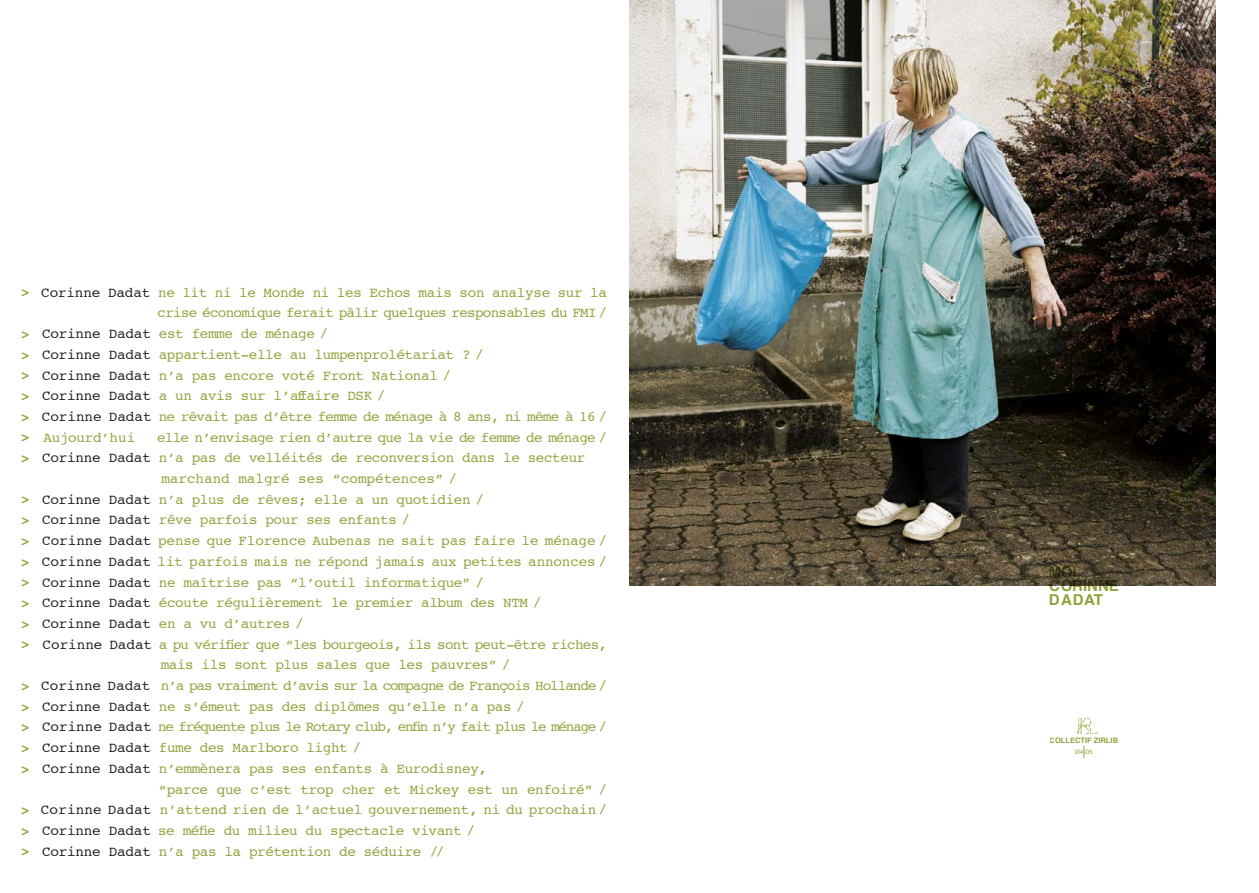
<style>
.page{position:relative;width:1259px;height:893px;background:#fff}
.page>*{position:absolute;margin:0;border:0;box-sizing:border-box;transform-origin:0 0}
.t1{font:700 15px/14.2px "Helvetica";color:#91a23d}
.t2{font:14.25px "Courier";letter-spacing:-.025em;color:#91a23d}
.t3{font:14.25px "Courier";letter-spacing:-.05em;color:#91a23d}
.t4{font:14.25px "Courier";letter-spacing:-.085em;color:#91a23d}
.t5{font:14.25px "Courier";letter-spacing:-.07em;color:#91a23d}
.t6{font:14.25px "Courier";color:#91a23d}
.t7{font:700 7.5px "Helvetica";color:#91a23d}
.t8{font:6px "Helvetica";color:#91a23d}
.s1{font-weight:700;font-size:13.5px}
.s2{color:#231f20}
</style>
<div class="page">
<img style="left:1076px;top:718px;width:21px;height:15px">
<svg style="left:1083px;top:746px;width:1px;height:12px"></svg>
<img style="left:629px;top:0;width:586px;height:585px">
<p class="t2" style="left:21px;top:281px;width:587px"><span class="s1">&gt;</span> <span class="s2">Corinne Dadat</span> ne lit ni le Monde ni les Echos mais son analyse sur la</p>
<p class="t3" style="left:157px;top:302px;width:451px">crise économique ferait pâlir quelques responsables du FMI /</p>
<p class="t2" style="left:21px;top:323px;width:308px"><span class="s1">&gt;</span> <span class="s2">Corinne Dadat</span> est femme de ménage /</p>
<p class="t2" style="left:21px;top:343px;width:464px"><span class="s1">&gt;</span> <span class="s2">Corinne Dadat</span> appartient-elle au lumpenprolétariat ? /</p>
<p class="t2" style="left:21px;top:364px;width:431px"><span class="s1">&gt;</span> <span class="s2">Corinne Dadat</span> n’a pas encore voté Front National /</p>
<p class="t2" style="left:21px;top:385px;width:366px"><span class="s1">&gt;</span> <span class="s2">Corinne Dadat</span> a un avis sur l’affaire DSK /</p>
<p class="t3" style="left:21px;top:405px;width:587px"><span class="s1">&gt;</span> <span class="s2">Corinne Dadat</span> ne rêvait pas d’être femme de ménage à 8 ans, ni même à 16 /</p>
<p class="t2" style="left:21px;top:426px;width:115px"><span class="s1">&gt;</span> Aujourd’hui</p>
<p class="t3" style="left:157px;top:426px;width:451px">elle n’envisage rien d’autre que la vie de femme de ménage /</p>
<p class="t2" style="left:21px;top:447px;width:566px"><span class="s1">&gt;</span> <span class="s2">Corinne Dadat</span> n’a pas de velléités de reconversion dans le secteur</p>
<p class="t6" style="left:161px;top:467px;width:297px">marchand malgré ses “compétences” /</p>
<p class="t2" style="left:21px;top:488px;width:464px"><span class="s1">&gt;</span> <span class="s2">Corinne Dadat</span> n’a plus de rêves; elle a un quotidien /</p>
<p class="t2" style="left:21px;top:509px;width:390px"><span class="s1">&gt;</span> <span class="s2">Corinne Dadat</span> rêve parfois pour ses enfants /</p>
<p class="t2" style="left:21px;top:530px;width:587px"><span class="s1">&gt;</span> <span class="s2">Corinne Dadat</span> pense que Florence Aubenas ne sait pas faire le ménage /</p>
<p class="t2" style="left:21px;top:550px;width:587px"><span class="s1">&gt;</span> <span class="s2">Corinne Dadat</span> lit parfois mais ne répond jamais aux petites annonces /</p>
<p class="t2" style="left:21px;top:571px;width:464px"><span class="s1">&gt;</span> <span class="s2">Corinne Dadat</span> ne maîtrise pas “l’outil informatique” /</p>
<p class="t2" style="left:21px;top:592px;width:521px"><span class="s1">&gt;</span> <span class="s2">Corinne Dadat</span> écoute régulièrement le premier album des NTM /</p>
<p class="t2" style="left:21px;top:612px;width:284px"><span class="s1">&gt;</span> <span class="s2">Corinne Dadat</span> en a vu d’autres /</p>
<p class="t3" style="left:21px;top:633px;width:587px"><span class="s1">&gt;</span> <span class="s2">Corinne Dadat</span> a pu vérifier que “les bourgeois, ils sont peut-être riches,</p>
<p class="t2" style="left:161px;top:654px;width:351px">mais ils sont plus sales que les pauvres” /</p>
<p class="t5" style="left:21px;top:674px;width:587px"><span class="s1">&gt;</span> <span class="s2">Corinne Dadat</span> n’a pas vraiment d’avis sur la compagne de François Hollande /</p>
<p class="t2" style="left:21px;top:695px;width:505px"><span class="s1">&gt;</span> <span class="s2">Corinne Dadat</span> ne s’émeut pas des diplômes qu’elle n’a pas /</p>
<p class="t4" style="left:21px;top:716px;width:587px"><span class="s1">&gt;</span> <span class="s2">Corinne Dadat</span> ne fréquente plus le Rotary club, enfin n’y fait plus le ménage /</p>
<p class="t2" style="left:21px;top:737px;width:341px"><span class="s1">&gt;</span> <span class="s2">Corinne Dadat</span> fume des Marlboro light /</p>
<p class="t2" style="left:21px;top:757px;width:467px"><span class="s1">&gt;</span> <span class="s2">Corinne Dadat</span> n’emmènera pas ses enfants à Eurodisney,</p>
<p class="t2" style="left:159px;top:778px;width:450px">“parce que c’est trop cher et Mickey est un enfoiré” /</p>
<p class="t2" style="left:21px;top:799px;width:587px"><span class="s1">&gt;</span> <span class="s2">Corinne Dadat</span> n’attend rien de l’actuel gouvernement, ni du prochain /</p>
<p class="t2" style="left:21px;top:819px;width:455px"><span class="s1">&gt;</span> <span class="s2">Corinne Dadat</span> se méfie du milieu du spectacle vivant /</p>
<p class="t2" style="left:21px;top:840px;width:424px"><span class="s1">&gt;</span> <span class="s2">Corinne Dadat</span> n’a pas la prétention de séduire //</p>
<p class="t1" style="left:1048px;top:565px;width:72px">MOI,<br>CORINNE<br>DADAT</p>
<p class="t7" style="left:1049px;top:734px;width:70px">COLLECTIF ZIRLIB</p>
<p class="t8" style="left:1075px;top:747px;width:19px">ø4 ø5</p>
</div>
